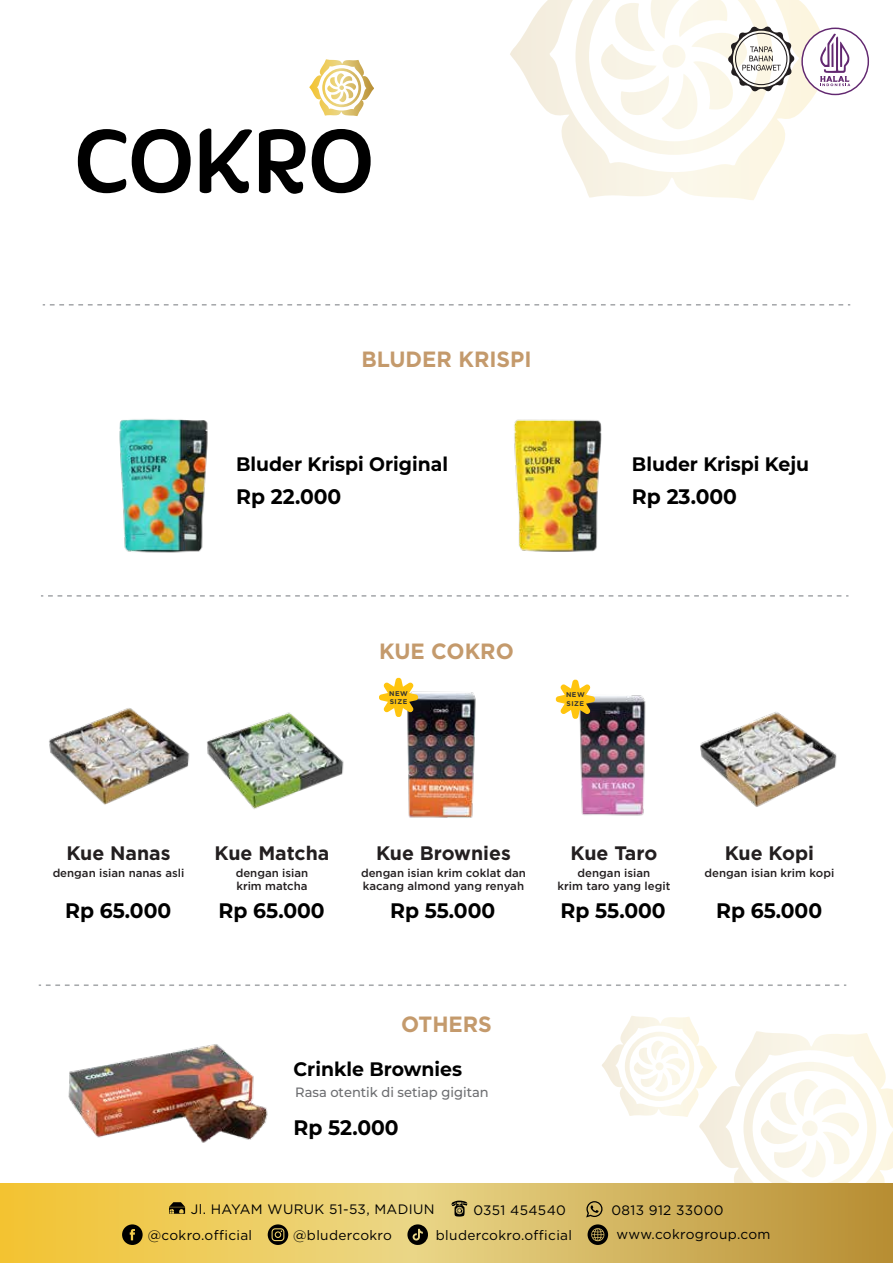
<style>
.page{position:relative;width:893px;height:1263px;background:#fff}
.page>*{position:absolute;margin:0;border:0;box-sizing:border-box;transform-origin:0 0}
.t1{font:700 22.05px "Gotham";color:#c49a6c}
.t2{font:700 21px "Montserrat";color:#000}
.t3{font:700 19.5px "Montserrat";color:#000}
.t4{font:700 19.5px "Gotham";color:#231f20}
.t5{font:13.65px "Gotham";letter-spacing:.025em;color:#000}
.t6{font:100 13.5px "Montserrat";color:#6d6e71}
.t7{font:500 11.4px/12.5px "Gotham";color:#231f20}
.t8{font:700 6.9px/8.2px "Gotham";letter-spacing:.075em;color:#343431}
</style>
<div class="page">
<svg style="left:602px;top:1016px;width:291px;height:167px"></svg>
<svg style="left:510px;top:0;width:328px;height:200px"></svg>
<svg style="left:727px;top:26px;width:68px;height:66px"></svg>
<div style="left:802px;top:28px;width:66px;height:66px;background:#fff;border-radius:50%"></div>
<div style="left:801px;top:28px;width:68px;height:67px;border:1px solid #622870;border-radius:50%"></div>
<svg style="left:820px;top:34px;width:30px;height:52px"></svg>
<svg style="left:39px;top:984px;width:807px;height:2px"></svg>
<svg style="left:0;top:1183px;width:893px;height:80px"></svg>
<svg style="left:586px;top:1201px;width:16px;height:16px"></svg>
<svg style="left:452px;top:1200px;width:15px;height:16px"></svg>
<svg style="left:169px;top:1202px;width:16px;height:12px"></svg>
<svg style="left:122px;top:1224px;width:21px;height:21px"></svg>
<svg style="left:268px;top:1224px;width:20px;height:21px"></svg>
<svg style="left:588px;top:1224px;width:20px;height:21px"></svg>
<svg style="left:407px;top:1224px;width:21px;height:21px"></svg>
<svg style="left:78px;top:129px;width:113px;height:64px"></svg>
<svg style="left:200px;top:128px;width:105px;height:66px"></svg>
<svg style="left:312px;top:129px;width:59px;height:64px"></svg>
<svg style="left:309px;top:59px;width:65px;height:57px"></svg>
<img style="left:68px;top:1044px;width:200px;height:99px">
<svg style="left:43px;top:304px;width:807px;height:2px"></svg>
<svg style="left:41px;top:595px;width:807px;height:2px"></svg>
<img style="left:448px;top:419px;width:228px;height:178px">
<img style="left:49px;top:419px;width:231px;height:178px">
<img style="left:49px;top:708px;width:139px;height:97px">
<img style="left:188px;top:712px;width:156px;height:97px">
<img style="left:700px;top:712px;width:137px;height:95px">
<img style="left:407px;top:691px;width:69px;height:127px">
<svg style="left:379px;top:677px;width:40px;height:41px"></svg>
<img style="left:579px;top:695px;width:67px;height:121px">
<svg style="left:555px;top:679px;width:41px;height:41px"></svg>
<h1 class="t1" style="left:361px;top:347px;width:172px">BLUDER KRISPI</h1>
<h3 class="t3" style="left:236px;top:450px;width:213px">Bluder Krispi Original</h3>
<h2 class="t2" style="left:236px;top:482px;width:107px">Rp 22.000</h2>
<h3 class="t3" style="left:632px;top:450px;width:179px">Bluder Krispi Keju</h3>
<h2 class="t2" style="left:632px;top:482px;width:107px">Rp 23.000</h2>
<h1 class="t1" style="left:379px;top:639px;width:136px">KUE COKRO</h1>
<p class="t8" style="left:389px;top:689px;width:20px">NEW<br>SIZE</p>
<p class="t8" style="left:566px;top:691px;width:20px">NEW<br>SIZE</p>
<h3 class="t4" style="left:66px;top:842px;width:106px">Kue Nanas</h3>
<h3 class="t4" style="left:215px;top:842px;width:116px">Kue Matcha</h3>
<h3 class="t4" style="left:376px;top:842px;width:136px">Kue Brownies</h3>
<h3 class="t4" style="left:571px;top:842px;width:88px">Kue Taro</h3>
<h3 class="t4" style="left:725px;top:842px;width:91px">Kue Kopi</h3>
<p class="t7" style="left:53px;top:867px;width:133px">dengan isian nanas asli</p>
<p class="t7" style="left:236px;top:867px;width:74px">dengan isian krim matcha</p>
<p class="t7" style="left:361px;top:867px;width:166px">dengan isian krim coklat dan kacang almond yang renyah</p>
<p class="t7" style="left:557px;top:867px;width:114px;text-align:center">dengan isian<br>krim taro yang legit</p>
<p class="t7" style="left:705px;top:867px;width:131px">dengan isian krim kopi</p>
<h2 class="t2" style="left:65px;top:895px;width:108px">Rp 65.000</h2>
<h2 class="t2" style="left:219px;top:895px;width:108px">Rp 65.000</h2>
<h2 class="t2" style="left:390px;top:895px;width:107px">Rp 55.000</h2>
<h2 class="t2" style="left:561px;top:895px;width:107px">Rp 55.000</h2>
<h2 class="t2" style="left:716px;top:895px;width:108px">Rp 65.000</h2>
<h1 class="t1" style="left:401px;top:1012px;width:92px">OTHERS</h1>
<h3 class="t3" style="left:293px;top:1055px;width:170px">Crinkle Brownies</h3>
<p class="t6" style="left:295px;top:1083px;width:195px">Rasa otentik di setiap gigitan</p>
<h2 class="t2" style="left:293px;top:1112px;width:107px">Rp 52.000</h2>
<p class="t5" style="left:191px;top:1201px;width:245px">Jl. HAYAM WURUK 51-53, MADIUN</p>
<p class="t5" style="left:473px;top:1202px;width:94px">0351 454540</p>
<p class="t5" style="left:611px;top:1202px;width:114px">0813 912 33000</p>
<p class="t5" style="left:148px;top:1227px;width:106px">@cokro.official</p>
<p class="t5" style="left:293px;top:1227px;width:100px">@bludercokro</p>
<p class="t5" style="left:436px;top:1227px;width:138px">bludercokro.official</p>
<p class="t5" style="left:617px;top:1226px;width:155px">www.cokrogroup.com</p>
</div>
